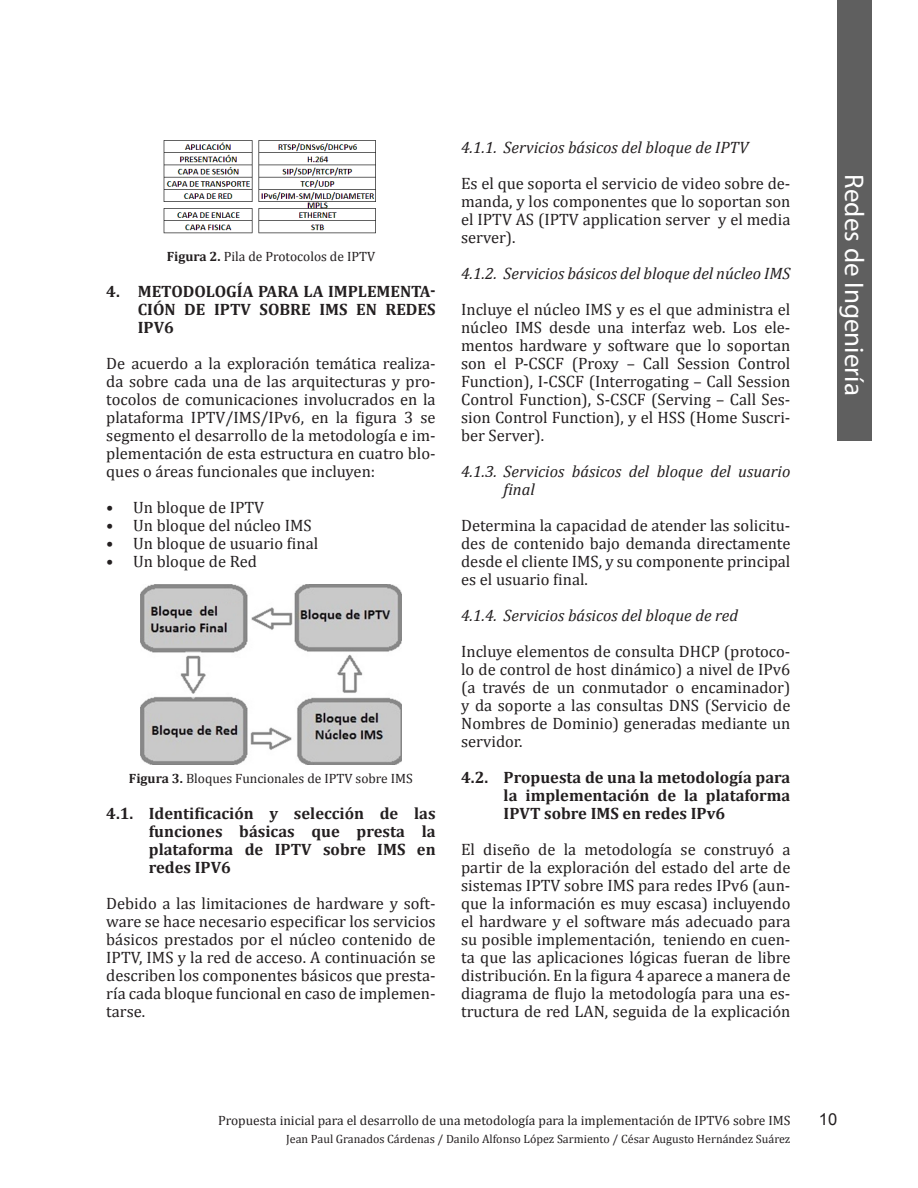
<style>
.page{position:relative;width:918px;height:1188px;background:#fff}
.page>*{position:absolute;margin:0;border:0;box-sizing:border-box;transform-origin:0 0}
.t1{font:27px "Myriad Pro";color:#fff}
.R_Ingeniería_Artícul{font:16.5px/18px "Cambria";color:#231f20;text-align:justify}
.R_Ingeniería_1_1_Num{font:700 16.5px/18px "Cambria";color:#231f20;text-align:justify}
.R_Ingeniería_1_1_1_N{font:italic 16.5px/18px "Cambria";color:#231f20}
.R_Ingeniería_1__Nume{font:700 16.5px/18px "Cambria";color:#231f20;text-align:justify}
.t2{font:16.5px "Arial";color:#231f20}
.R_Ingeniería_Nombre{font:13.5px "Cambria";color:#231f20}
.t3{font:12px "Cambria";color:#231f20}
.s1{font-weight:700}
</style>
<div class="page">
<div style="left:837px;top:0;width:34px;height:441px;background:#5f5f5f"></div>
<img style="left:163px;top:140px;width:213px;height:94px">
<img style="left:140px;top:585px;width:261px;height:180px">
<p class="R_Ingeniería_Nombre" style="left:167px;top:248px;width:210px"><span class="s1">Figura 2.</span> Pila de Protocolos de IPTV</p>
<p class="R_Ingeniería_1__Nume" style="left:138px;top:282px;width:299px;text-indent:-32px">4. METODOLOGÍA PARA LA IMPLEMENTA-CIÓN DE IPTV SOBRE IMS EN REDES IPV6</p>
<p class="R_Ingeniería_Artícul" style="left:106px;top:354px;width:331px">De acuerdo a la exploración temática realiza&shy;da sobre cada una de las arquitecturas y pro&shy;tocolos de comunicaciones involucrados en la plataforma IPTV/IMS/IPv6, en la figura 3 se segmento el desarrollo de la metodología e im&shy;plementación de esta estructura en cuatro blo&shy;ques o áreas funcionales que incluyen:</p>
<p class="R_Ingeniería_Artícul" style="left:106px;top:498px;width:159px">• Un bloque de IPTV</p>
<p class="R_Ingeniería_Artícul" style="left:106px;top:516px;width:207px">• Un bloque del núcleo IMS</p>
<p class="R_Ingeniería_Artícul" style="left:106px;top:534px;width:213px">• Un bloque de usuario final</p>
<p class="R_Ingeniería_Artícul" style="left:106px;top:552px;width:152px">• Un bloque de Red</p>
<p class="R_Ingeniería_Nombre" style="left:129px;top:770px;width:285px"><span class="s1">Figura 3.</span> Bloques Funcionales de IPTV sobre IMS</p>
<p class="R_Ingeniería_1_1_Num" style="left:149px;top:804px;width:288px;text-indent:-43px">4.1. Identificación y selección de las funciones básicas que presta la plataforma de IPTV sobre IMS en redes IPV6</p>
<p class="R_Ingeniería_Artícul" style="left:106px;top:894px;width:331px">Debido a las limitaciones de hardware y soft&shy;ware se hace necesario especificar los servicios básicos prestados por el núcleo contenido de IPTV, IMS y la red de acceso. A continuación se describen los componentes básicos que presta&shy;ría cada bloque funcional en caso de implemen&shy;tarse.</p>
<p class="R_Ingeniería_1_1_1_N" style="left:461px;top:137px;width:289px">4.1.1. Servicios básicos del bloque de IPTV</p>
<p class="R_Ingeniería_Artícul" style="left:461px;top:174px;width:331px">Es el que soporta el servicio de video sobre de&shy;manda, y los componentes que lo soportan son el IPTV AS (IPTV application server y el media server).</p>
<p class="R_Ingeniería_1_1_1_N" style="left:461px;top:263px;width:331px">4.1.2. Servicios básicos del bloque del núcleo IMS</p>
<p class="R_Ingeniería_Artícul" style="left:461px;top:300px;width:331px">Incluye el núcleo IMS y es el que administra el núcleo IMS desde una interfaz web. Los ele&shy;mentos hardware y software que lo soportan son el P-CSCF (Proxy – Call Session Control Function), I-CSCF (Interrogating – Call Session Control Function), S-CSCF (Serving – Call Ses&shy;sion Control Function), y el HSS (Home Suscri&shy;ber Server).</p>
<p class="R_Ingeniería_1_1_1_N" style="left:504px;top:461px;width:288px;text-indent:-43px">4.1.3. Servicios básicos del bloque del usuario final</p>
<p class="R_Ingeniería_Artícul" style="left:461px;top:516px;width:331px">Determina la capacidad de atender las solicitu&shy;des de contenido bajo demanda directamente desde el cliente IMS, y su componente principal es el usuario final.</p>
<p class="R_Ingeniería_1_1_1_N" style="left:461px;top:605px;width:278px">4.1.4. Servicios básicos del bloque de red</p>
<p class="R_Ingeniería_Artícul" style="left:461px;top:642px;width:331px">Incluye elementos de consulta DHCP (protoco&shy;lo de control de host dinámico) a nivel de IPv6 (a través de un conmutador o encaminador) y da soporte a las consultas DNS (Servicio de Nombres de Dominio) generadas mediante un servidor.</p>
<p class="R_Ingeniería_1_1_Num" style="left:504px;top:768px;width:288px;text-indent:-43px">4.2. Propuesta de una la metodología para la implementación de la plataforma IPVT sobre IMS en redes IPv6</p>
<p class="R_Ingeniería_Artícul" style="left:461px;top:840px;width:331px">El diseño de la metodología se construyó a partir de la exploración del estado del arte de sistemas IPTV sobre IMS para redes IPv6 (aun&shy;que la información es muy escasa) incluyendo el hardware y el software más adecuado para su posible implementación, teniendo en cuen&shy;ta que las aplicaciones lógicas fueran de libre distribución. En la figura 4 aparece a manera de diagrama de flujo la metodología para una es&shy;tructura de red LAN, seguida de la explicación</p>
<h1 class="t1" style="left:871px;top:174px;width:223px;rotate:90deg">Redes de Ingeniería</h1>
<p class="R_Ingeniería_Nombre" style="left:218px;top:1112px;width:574px">Propuesta inicial para el desarrollo de una metodología para la implementación de IPTV6 sobre IMS</p>
<p class="t3" style="left:286px;top:1132px;width:506px">Jean Paul Granados Cárdenas / Danilo Alfonso López Sarmiento / César Augusto Hernández Suárez</p>
<p class="t2" style="left:819px;top:1108px;width:20px">10</p>
</div>
